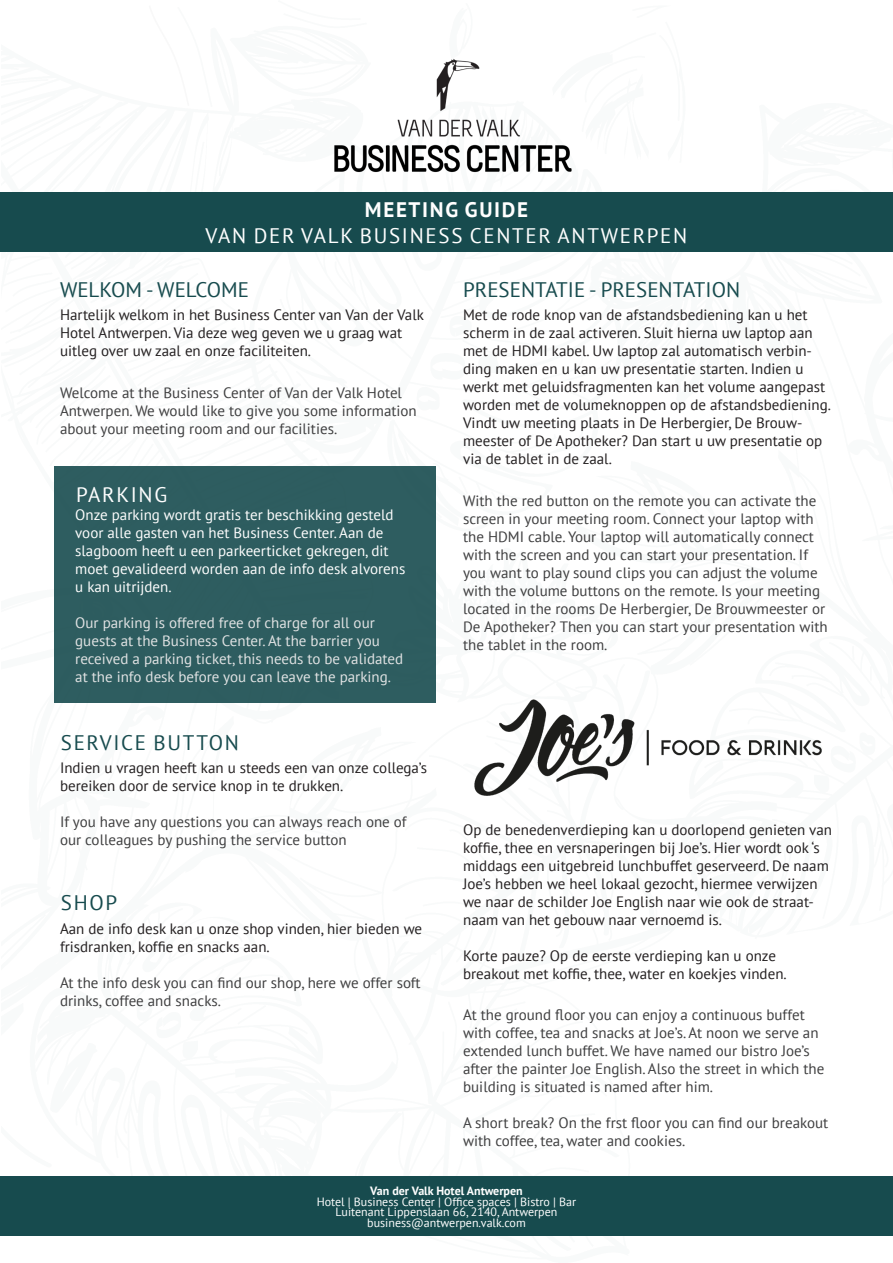
<style>
.page{position:relative;width:893px;height:1263px;background:#fff}
.page>*{position:absolute;margin:0;border:0;box-sizing:border-box;transform-origin:0 0}
.t1{font:21px "PT Sans";color:#174b4e}
.t2{font:21px "PT Sans";letter-spacing:.08em;color:#fff}
.t3{font:21px "PT Sans";letter-spacing:.08em;color:#174b4e}
.t4{font:700 21px "PT Sans";letter-spacing:.08em;color:#fff}
.t5{font:15px/18px "PT Sans";color:#231f20}
.t6{font:15px/18px "PT Sans";color:#3e3e3f}
.t7{font:15px/18px "PT Sans";color:#fff}
.t8{font:15px/18px "PT Sans";color:#dfe1e2}
.Small_tekst{font:12px "PT Sans";color:#fff}
.Small_tekst-2{font:700 12px "PT Sans";color:#fff}
</style>
<div class="page">
<img style="left:334px;top:58px;width:238px;height:115px">
<div style="left:54px;top:466px;width:382px;height:236px;background:#2e5d60"></div>
<div style="left:0;top:192px;width:893px;height:60px;background:#174b4e"></div>
<div style="left:0;top:1176px;width:893px;height:60px;background:#174b4e"></div>
<img style="left:474px;top:699px;width:348px;height:97px">
<p class="t4" style="left:365px;top:196px;width:165px">MEETING GUIDE</p>
<p class="t2" style="left:206px;top:222px;width:483px">VAN DER VALK BUSINESS CENTER ANTWERPEN</p>
<p class="t1" style="left:60px;top:276px;width:191px">WELKOM - WELCOME</p>
<p class="t5" style="left:60px;top:306px;width:365px">Hartelijk welkom in het Business Center van Van der Valk<br>Hotel Antwerpen. Via deze weg geven we u graag wat uitleg over uw zaal en onze faciliteiten.</p>
<p class="t6" style="left:60px;top:383px;width:358px">Welcome at the Business Center of Van der Valk Hotel<br>Antwerpen. We would like to give you some information about your meeting room and our facilities.</p>
<h1 class="t2" style="left:76px;top:481px;width:93px">PARKING</h1>
<p class="t7" style="left:75px;top:506px;width:332px">Onze parking wordt gratis ter beschikking gesteld voor alle gasten van het Business Center. Aan de slagboom heeft u een parkeerticket gekregen, dit moet gevalideerd worden aan de info desk alvorens u kan uitrijden.</p>
<p class="t8" style="left:75px;top:614px;width:329px">Our parking is offered free of charge for all our guests at the Business Center. At the barrier you received a parking ticket, this needs to be validated at the info desk before you can leave the parking.</p>
<p class="t1" style="left:463px;top:276px;width:279px">PRESENTATIE - PRESENTATION</p>
<p class="t5" style="left:463px;top:306px;width:369px">Met de rode knop van de afstandsbediening kan u het scherm in de zaal activeren. Sluit hierna uw laptop aan met de HDMI kabel. Uw laptop zal automatisch verbin&shy;ding maken en u kan uw presentatie starten. Indien u werkt met geluidsfragmenten kan het volume aangepast worden met de volumeknoppen op de afstandsbediening.<br>Vindt uw meeting plaats in De Herbergier, De Brouw&shy;meester of De Apotheker? Dan start u uw presentatie op via de tablet in de zaal.</p>
<p class="t6" style="left:463px;top:491px;width:366px">With the red button on the remote you can activate the screen in your meeting room. Connect your laptop with the HDMI cable. Your laptop will automatically connect with the screen and you can start your presentation. If you want to play sound clips you can adjust the volume with the volume buttons on the remote. Is your meeting located in the rooms De Herbergier, De Brouwmeester or De Apotheker? Then you can start your presentation with the tablet in the room.</p>
<p class="t3" style="left:61px;top:729px;width:180px">SERVICE BUTTON</p>
<p class="t5" style="left:60px;top:759px;width:369px">Indien u vragen heeft kan u steeds een van onze collega’s bereiken door de service knop in te drukken.</p>
<p class="t6" style="left:60px;top:813px;width:348px">If you have any questions you can always reach one of our colleagues by pushing the service button</p>
<p class="t5" style="left:463px;top:820px;width:370px">Op de benedenverdieping kan u doorlopend genieten van koffie, thee en versnaperingen bij Joe’s. Hier wordt ook ‘s middags een uitgebreid lunchbuffet geserveerd. De naam Joe’s hebben we heel lokaal gezocht, hiermee verwijzen we naar de schilder Joe English naar wie ook de straat&shy;naam van het gebouw naar vernoemd is.</p>
<p class="t5" style="left:463px;top:946px;width:325px">Korte pauze? Op de eerste verdieping kan u onze breakout met koffie, thee, water en koekjes vinden.</p>
<p class="t6" style="left:463px;top:1005px;width:363px">At the ground floor you can enjoy a continuous buffet with coffee, tea and snacks at Joe’s. At noon we serve an extended lunch buffet. We have named our bistro Joe’s after the painter Joe English. Also the street in which the building is situated is named after him.</p>
<p class="t6" style="left:463px;top:1113px;width:367px">A short break? On the frst floor you can find our breakout with coffee, tea, water and cookies.</p>
<p class="t1" style="left:61px;top:889px;width:58px">SHOP</p>
<p class="t5" style="left:60px;top:919px;width:364px">Aan de info desk kan u onze shop vinden, hier bieden we frisdranken, koffie en snacks aan.</p>
<p class="t6" style="left:60px;top:973px;width:362px">At the info desk you can find our shop, here we offer soft drinks, coffee and snacks.</p>
<p class="Small_tekst-2" style="left:370px;top:1183px;width:154px">Van der Valk Hotel Antwerpen</p>
<p class="Small_tekst" style="left:317px;top:1194px;width:261px">Hotel | Business Center | Office spaces | Bistro | Bar</p>
<p class="Small_tekst" style="left:336px;top:1204px;width:223px">Luitenant Lippenslaan 66, 2140, Antwerpen</p>
<p class="Small_tekst" style="left:367px;top:1215px;width:160px">business@antwerpen.valk.com</p>
</div>
